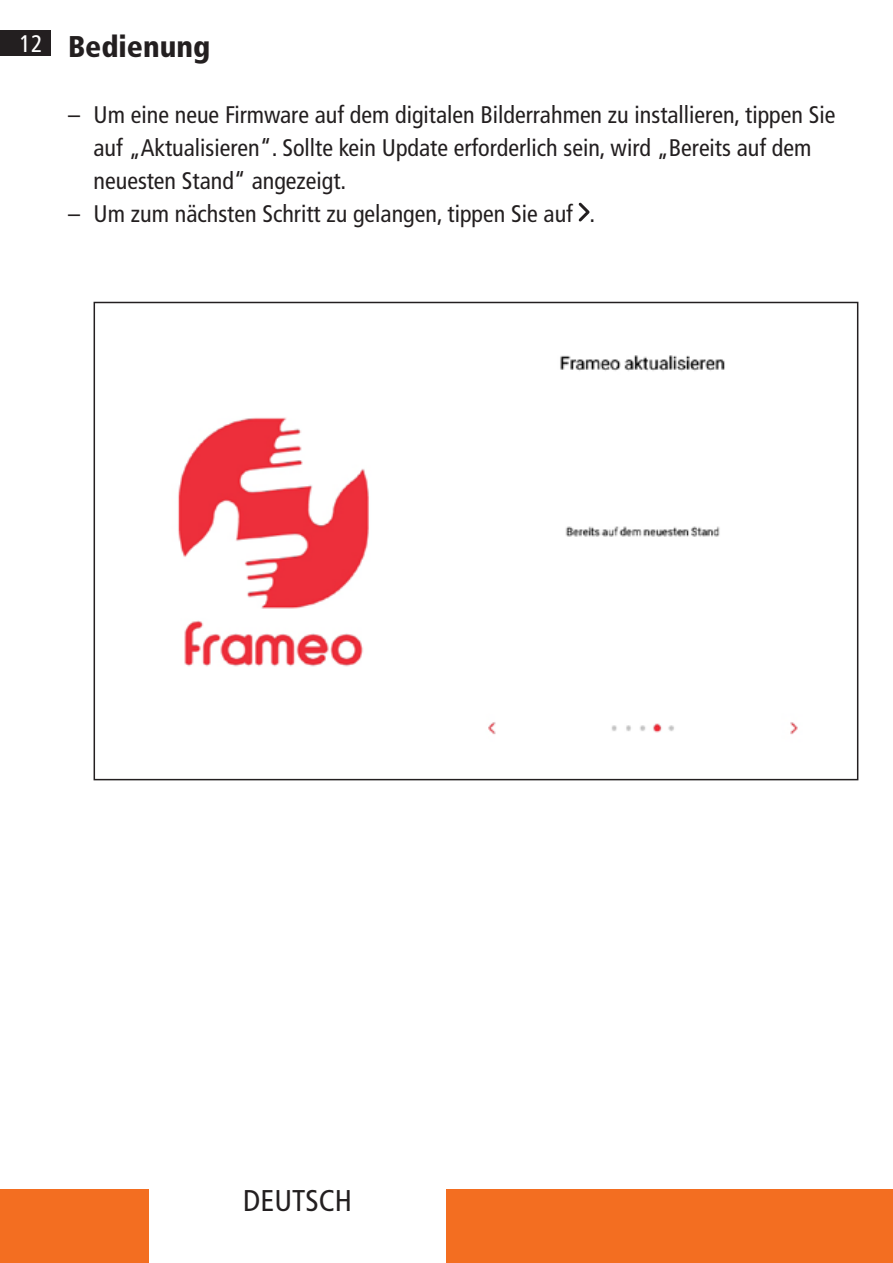
<style>
.page{position:relative;width:893px;height:1263px;background:#fff}
.page>*{position:absolute;margin:0;border:0;box-sizing:border-box;transform-origin:0 0}
.t1{font:900 condensed 30px "Frutiger LT Pro";color:#231f20}
.t2{font:condensed 30px "Frutiger LT Pro";color:#231f20}
.t3{font:condensed 24px/33px "Frutiger LT Pro";color:#231f20}
.t4{font:condensed 24px "Frutiger LT Pro";color:#fff}
</style>
<div class="page">
<div style="left:0;top:30px;width:51px;height:26px;background:#231f20"></div>
<div style="left:0;top:1188px;width:149px;height:75px;background:#f36e21"></div>
<div style="left:446px;top:1188px;width:447px;height:75px;background:#f36e21"></div>
<svg style="left:578px;top:202px;width:12px;height:20px"></svg>
<img style="left:178px;top:355px;width:620px;height:380px">
<div style="left:94px;top:302px;width:764px;height:478px;border:2px solid #231f20"></div>
<p class="t4" style="left:19px;top:30px;width:25px">12</p>
<p class="t1" style="left:68px;top:28px;width:144px">Bedienung</p>
<p class="t3" style="left:94px;top:98px;width:743px;text-indent:-26px">– Um eine neue Firmware auf dem digitalen Bilderrahmen zu installieren, tippen Sie auf „Aktualisieren“. Sollte kein Update erforderlich sein, wird „Bereits auf dem neuesten Stand“ angezeigt.</p>
<p class="t3" style="left:68px;top:197px;width:525px">– Um zum nächsten Schritt zu gelangen, tippen Sie auf .</p>
<p class="t2" style="left:243px;top:1183px;width:110px">DEUTSCH</p>
</div>
